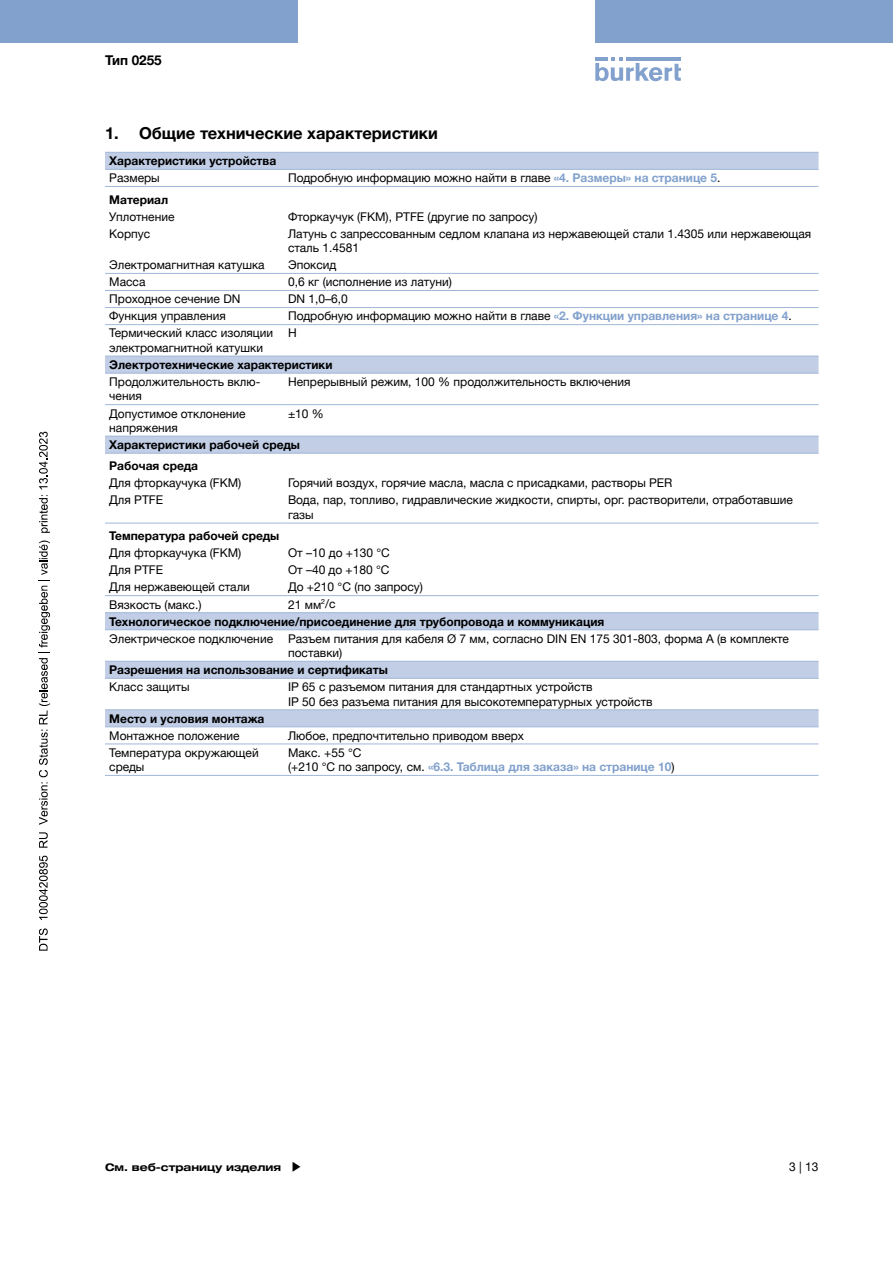
<style>
.page{position:relative;width:893px;height:1263px;background:#fff}
.page>*{position:absolute;margin:0;border:0;box-sizing:border-box;transform-origin:0 0}
.t1{font:700 16.5px "Helvetica Neue LTW1 G";color:#000}
.t2{font:700 13.5px "Helvetica Neue LTW1 G";color:#000}
.t3{font:12px/14.4px "Helvetica Neue LTW1 G";color:#000}
.t4{font:700 12px/21.3px "Helvetica Neue LTW1 G";color:#000}
.t5{font:700 12px/14.4px "Helvetica Neue LTW1 G";color:#82a1cc}
.t6{font:700 expanded 10.5px "Helvetica Neue LTW1 G";color:#000}
.s1{font-weight:700;color:#82a1cc}
.s2{font-weight:400}
.s3{font-weight:400;color:#000}
</style>
<div class="page">
<svg style="left:595px;top:57px;width:86px;height:24px"></svg>
<hr style="left:626px;top:57px;width:55px;height:4px;background:#82a1cc">
<div style="left:0;top:0;width:298px;height:42px;background:#82a1cc"></div>
<div style="left:595px;top:0;width:298px;height:42px;background:#82a1cc"></div>
<svg style="left:105px;top:153px;width:714px;height:574px"></svg>
<hr style="left:105px;top:152px;width:179px;height:1px;background:#a1b7d9">
<hr style="left:284px;top:152px;width:535px;height:1px;background:#a1b7d9">
<hr style="left:105px;top:273px;width:179px;height:1px;background:#a1b7d9">
<hr style="left:284px;top:273px;width:535px;height:1px;background:#a1b7d9">
<hr style="left:105px;top:404px;width:179px;height:1px;background:#a1b7d9">
<hr style="left:284px;top:404px;width:535px;height:1px;background:#a1b7d9">
<hr style="left:105px;top:436px;width:179px;height:1px;background:#a1b7d9">
<hr style="left:284px;top:436px;width:535px;height:1px;background:#a1b7d9">
<hr style="left:105px;top:727px;width:179px;height:1px;background:#a1b7d9">
<hr style="left:284px;top:727px;width:535px;height:1px;background:#a1b7d9">
<hr style="left:105px;top:169px;width:179px;height:1px;background:#a1b7d9">
<hr style="left:284px;top:169px;width:535px;height:1px;background:#a1b7d9">
<hr style="left:105px;top:307px;width:179px;height:1px;background:#a1b7d9">
<hr style="left:105px;top:186px;width:179px;height:1px;background:#a1b7d9">
<hr style="left:284px;top:186px;width:535px;height:1px;background:#a1b7d9">
<hr style="left:284px;top:307px;width:535px;height:1px;background:#a1b7d9">
<hr style="left:105px;top:290px;width:179px;height:1px;background:#a1b7d9">
<hr style="left:284px;top:290px;width:535px;height:1px;background:#a1b7d9">
<hr style="left:105px;top:324px;width:179px;height:1px;background:#a1b7d9">
<hr style="left:105px;top:356px;width:179px;height:1px;background:#a1b7d9">
<hr style="left:284px;top:356px;width:535px;height:1px;background:#a1b7d9">
<hr style="left:284px;top:324px;width:535px;height:1px;background:#a1b7d9">
<hr style="left:105px;top:453px;width:179px;height:1px;background:#a1b7d9">
<hr style="left:284px;top:453px;width:535px;height:1px;background:#a1b7d9">
<hr style="left:105px;top:595px;width:179px;height:1px;background:#a1b7d9">
<hr style="left:284px;top:595px;width:535px;height:1px;background:#a1b7d9">
<hr style="left:105px;top:612px;width:179px;height:1px;background:#a1b7d9">
<hr style="left:284px;top:612px;width:535px;height:1px;background:#a1b7d9">
<hr style="left:105px;top:661px;width:179px;height:1px;background:#a1b7d9">
<hr style="left:284px;top:661px;width:535px;height:1px;background:#a1b7d9">
<hr style="left:105px;top:373px;width:179px;height:1px;background:#a1b7d9">
<hr style="left:105px;top:523px;width:179px;height:1px;background:#a1b7d9">
<hr style="left:284px;top:523px;width:535px;height:1px;background:#a1b7d9">
<hr style="left:105px;top:678px;width:179px;height:1px;background:#a1b7d9">
<hr style="left:284px;top:678px;width:535px;height:1px;background:#a1b7d9">
<hr style="left:105px;top:709px;width:179px;height:1px;background:#a1b7d9">
<hr style="left:284px;top:709px;width:535px;height:1px;background:#a1b7d9">
<hr style="left:284px;top:373px;width:535px;height:1px;background:#a1b7d9">
<hr style="left:105px;top:629px;width:179px;height:1px;background:#a1b7d9">
<hr style="left:284px;top:629px;width:535px;height:1px;background:#a1b7d9">
<hr style="left:105px;top:744px;width:179px;height:1px;background:#a1b7d9">
<hr style="left:105px;top:775px;width:179px;height:1px;background:#a1b7d9">
<hr style="left:284px;top:744px;width:535px;height:1px;background:#a1b7d9">
<hr style="left:284px;top:775px;width:535px;height:1px;background:#a1b7d9">
<svg style="left:39px;top:928px;width:9px;height:23px"></svg>
<svg style="left:39px;top:855px;width:9px;height:65px"></svg>
<svg style="left:39px;top:832px;width:9px;height:16px"></svg>
<svg style="left:39px;top:540px;width:11px;height:285px"></svg>
<svg style="left:39px;top:495px;width:11px;height:38px"></svg>
<svg style="left:39px;top:432px;width:9px;height:57px"></svg>
<p class="t2" style="left:105px;top:52px;width:58px">Тип 0255</p>
<h1 class="t1" style="left:105px;top:123px;width:335px">1. Общие технические характеристики</h1>
<p class="t4" style="left:109px;top:150px;width:169px">Характеристики устройства</p>
<p class="t3" style="left:109px;top:171px;width:52px">Размеры</p>
<p class="t3" style="left:288px;top:171px;width:434px">Подробную информацию можно найти в главе <span class="s1">«4. Размеры» на странице 5</span>.</p>
<p class="t4" style="left:109px;top:189px;width:60px">Материал</p>
<p class="t3" style="left:109px;top:209px;width:67px">Уплотнение</p>
<p class="t3" style="left:288px;top:209px;width:251px">Фторкаучук (FKM), PTFE (другие по запросу)</p>
<p class="t3" style="left:109px;top:226px;width:42px">Корпус</p>
<p class="t3" style="left:288px;top:226px;width:525px">Латунь с запрессованным седлом клапана из нержавеющей стали 1.4305 или нержавеющая сталь 1.4581</p>
<p class="t3" style="left:109px;top:258px;width:157px">Электромагнитная катушка</p>
<p class="t3" style="left:288px;top:258px;width:50px">Эпоксид</p>
<p class="t3" style="left:109px;top:275px;width:38px">Масса</p>
<p class="t3" style="left:288px;top:275px;width:165px">0,6 кг (исполнение из латуни)</p>
<p class="t3" style="left:109px;top:292px;width:133px">Проходное сечение DN</p>
<p class="t3" style="left:288px;top:292px;width:61px">DN 1,0–6,0</p>
<p class="t3" style="left:109px;top:309px;width:118px">Функция управления</p>
<p class="t3" style="left:288px;top:309px;width:505px">Подробную информацию можно найти в главе <span class="s1">«2. Функции управления» на странице 4</span>.</p>
<p class="t3" style="left:109px;top:326px;width:165px">Термический класс изоляции электромагнитной катушки</p>
<p class="t3" style="left:288px;top:326px;width:10px">H</p>
<p class="t4" style="left:109px;top:354px;width:225px">Электротехнические характеристики</p>
<p class="t3" style="left:109px;top:374px;width:153px">Продолжительность вклю&shy;чения</p>
<p class="t3" style="left:288px;top:374px;width:344px">Непрерывный режим, 100 % продолжительность включения</p>
<p class="t3" style="left:109px;top:406px;width:138px">Допустимое отклонение напряжения</p>
<p class="t3" style="left:288px;top:406px;width:37px">±10 %</p>
<p class="t4" style="left:109px;top:434px;width:192px">Характеристики рабочей среды<br>Рабочая среда</p>
<p class="t3" style="left:109px;top:476px;width:134px">Для фторкаучука (FKM)</p>
<p class="t3" style="left:288px;top:476px;width:386px">Горячий воздух, горячие масла, масла с присадками, растворы PER</p>
<p class="t3" style="left:109px;top:493px;width:55px">Для PTFE</p>
<p class="t3" style="left:288px;top:493px;width:506px">Вода, пар, топливо, гидравлические жидкости, спирты, орг. растворители, отработавшие газы</p>
<p class="t4" style="left:109px;top:525px;width:172px">Температура рабочей среды</p>
<p class="t3" style="left:109px;top:546px;width:134px">Для фторкаучука (FKM)</p>
<p class="t3" style="left:288px;top:546px;width:103px">От –10 до +130 °C</p>
<p class="t3" style="left:109px;top:563px;width:55px">Для PTFE</p>
<p class="t3" style="left:288px;top:563px;width:103px">От –40 до +180 °C</p>
<p class="t3" style="left:109px;top:580px;width:142px">Для нержавеющей стали</p>
<p class="t3" style="left:288px;top:580px;width:136px">До +210 °C (по запросу)</p>
<p class="t3" style="left:109px;top:597px;width:94px">Вязкость (макс.)</p>
<p class="t4" style="left:109px;top:596px;width:497px;line-height:17px;text-indent:179px"><span class="s2">21 мм</span><sup>2</sup><span class="s2">/с<br></span>Технологическое подключение/присоединение для трубопровода и коммуникация</p>
<p class="t3" style="left:288px;top:631px;width:502px;text-indent:-179px">Электрическое подключение Разъем питания для кабеля Ø 7 мм, согласно DIN EN 175 301-803, форма A (в комплекте поставки)</p>
<p class="t4" style="left:109px;top:659px;width:280px">Разрешения на использование и сертификаты</p>
<p class="t3" style="left:109px;top:680px;width:82px">Класс защиты</p>
<p class="t3" style="left:288px;top:680px;width:366px">IP 65 с разъемом питания для стандартных устройств<br>IP 50 без разъема питания для высокотемпературных устройств</p>
<p class="t4" style="left:109px;top:708px;width:157px">Место и условия монтажа</p>
<p class="t3" style="left:109px;top:728px;width:132px">Монтажное положение</p>
<p class="t3" style="left:288px;top:728px;width:237px">Любое, предпочтительно приводом вверх</p>
<p class="t3" style="left:109px;top:745px;width:151px">Температура окружающей среды</p>
<p class="t5" style="left:288px;top:745px;width:388px"><span class="s3">Макс. +55 °C<br>(+210 °C по запросу, см.</span> «6.3. Таблица для заказа» на странице 10<span class="s3">)</span></p>
<p class="t6" style="left:105px;top:1161px;width:198px">См. веб-страницу изделия ◆</p>
<p class="t3" style="left:789px;top:1159px;width:31px">3 | 13</p>
</div>
